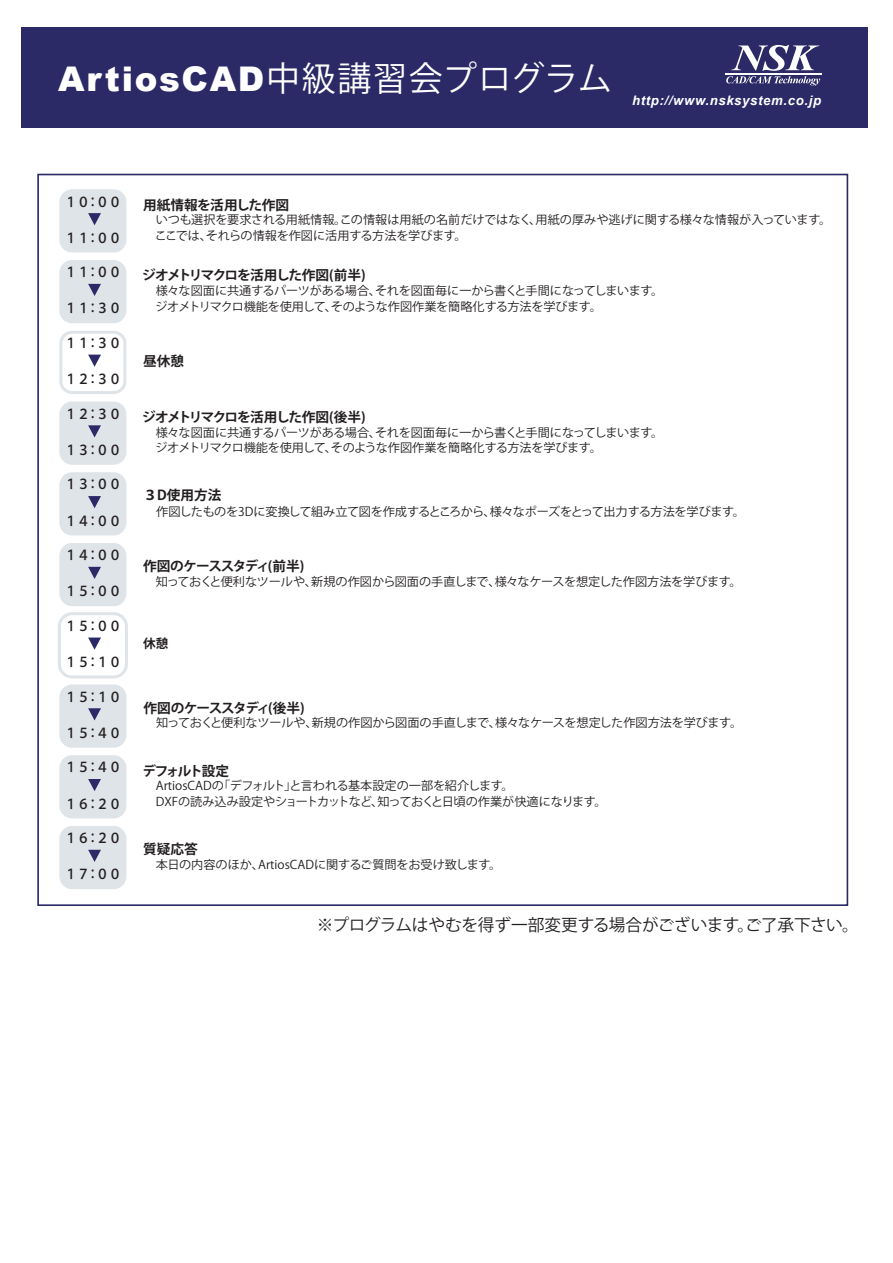
<style>
.page{position:relative;width:893px;height:1263px;background:#fff}
.page>*{position:absolute;margin:0;border:0;box-sizing:border-box;transform-origin:0 0}
.t1{font:34.05px "Koz Go Pr 6 N";letter-spacing:.03em;color:#fff}
.t2{font:16.65px "Koz Go Pr 6 N";letter-spacing:-.02em;color:#231f20}
.t3{font:500 13.65px "Koz Go Pr 6 N";color:#231f20;scale:.93 1}
.t4{font:700 13.5px "Koz Go Pr 6 N";letter-spacing:-.09em;color:#231f20}
.t5{font:700 13.5px "Koz Go Pr 6 N";letter-spacing:-.08em;color:#231f20}
.t6{font:700 13.5px "Koz Go Pr 6 N";letter-spacing:-.06em;color:#231f20}
.t7{font:700 13.5px "Koz Go Pr 6 N";letter-spacing:-.01em;color:#231f20}
.t8{font:700 13.5px "Koz Go Pr 6 N";letter-spacing:-.11em;color:#231f20}
.t9{font:italic 700 13.2px "Arial";letter-spacing:.05em;color:#fff}
.t10{font:700 12.45px "Koz Go Pr 6 N";color:#231f20}
.t11{font:12px/15.6px "Koz Go Pr 6 N";letter-spacing:-.02em;color:#231f20}
.t12{font:12px/15.6px "Koz Go Pr 6 N";color:#231f20}
.s1{font-family:"Arial";font-weight:900}
</style>
<div class="page">
<div style="left:22px;top:27px;width:846px;height:101px;background:#2b2966"></div>
<svg style="left:726px;top:45px;width:94px;height:40px"></svg>
<hr style="left:726px;top:73px;width:96px;height:1px;background:#fff">
<div style="left:59px;top:189px;width:67px;height:64px;background:#dfe4e8;border-radius:13px"></div>
<svg style="left:88px;top:213px;width:13px;height:12px"></svg>
<div style="left:59px;top:260px;width:67px;height:63px;background:#dfe4e8;border-radius:13px"></div>
<svg style="left:88px;top:284px;width:13px;height:12px"></svg>
<svg style="left:59px;top:331px;width:67px;height:63px"></svg>
<div style="left:59px;top:401px;width:67px;height:64px;background:#dfe4e8;border-radius:13px"></div>
<svg style="left:88px;top:425px;width:13px;height:12px"></svg>
<div style="left:59px;top:472px;width:67px;height:63px;background:#dfe4e8;border-radius:13px"></div>
<svg style="left:88px;top:496px;width:13px;height:12px"></svg>
<div style="left:59px;top:543px;width:67px;height:63px;background:#dfe4e8;border-radius:13px"></div>
<svg style="left:88px;top:567px;width:13px;height:12px"></svg>
<div style="left:58px;top:612px;width:70px;height:66px;border:3px solid #dfe4e8;border-radius:13px"></div>
<svg style="left:88px;top:637px;width:13px;height:13px"></svg>
<div style="left:59px;top:684px;width:67px;height:64px;background:#dfe4e8;border-radius:13px"></div>
<svg style="left:88px;top:708px;width:13px;height:12px"></svg>
<div style="left:59px;top:755px;width:67px;height:63px;background:#dfe4e8;border-radius:13px"></div>
<svg style="left:88px;top:779px;width:13px;height:12px"></svg>
<div style="left:59px;top:826px;width:67px;height:63px;background:#dfe4e8;border-radius:13px"></div>
<svg style="left:88px;top:850px;width:13px;height:12px"></svg>
<h1 class="t1" style="left:58px;top:59px;width:555px"><span class="s1">ArtiosCAD</span>中級講習会プログラム</h1>
<p class="t9" style="left:632px;top:92px;width:190px">http://www.nsksystem.co.jp</p>
<p class="t3" style="left:64px;top:194px;width:63px">１０：００</p>
<p class="t3" style="left:64px;top:230px;width:63px">１１：００</p>
<p class="t3" style="left:64px;top:265px;width:63px">１１：００</p>
<p class="t3" style="left:64px;top:301px;width:63px">１１：３０</p>
<p class="t3" style="left:64px;top:335px;width:63px">１１：３０</p>
<p class="t3" style="left:64px;top:371px;width:63px">１２：３０</p>
<p class="t3" style="left:64px;top:406px;width:63px">１２：３０</p>
<p class="t3" style="left:64px;top:442px;width:63px">１３：００</p>
<p class="t3" style="left:64px;top:477px;width:63px">１３：００</p>
<p class="t3" style="left:64px;top:513px;width:63px">１４：００</p>
<p class="t3" style="left:64px;top:547px;width:63px">１４：００</p>
<p class="t3" style="left:64px;top:584px;width:63px">１５：００</p>
<p class="t3" style="left:64px;top:618px;width:63px">１５：００</p>
<p class="t3" style="left:64px;top:654px;width:63px">１５：１０</p>
<p class="t3" style="left:64px;top:689px;width:63px">１５：１０</p>
<p class="t3" style="left:64px;top:725px;width:63px">１５：４０</p>
<p class="t3" style="left:64px;top:760px;width:63px">１５：４０</p>
<p class="t3" style="left:64px;top:796px;width:63px">１６：２０</p>
<p class="t3" style="left:64px;top:830px;width:63px">１６：２０</p>
<p class="t3" style="left:64px;top:867px;width:63px">１７：００</p>
<p class="t7" style="left:143px;top:197px;width:148px">用紙情報を活用した作図</p>
<p class="t12" style="left:155px;top:212px;width:678px">いつも選択を要求される用紙情報。この情報は用紙の名前だけではなく、用紙の厚みや逃げに関する様々な情報が入っています。ここでは、それらの情報を作図に活用する方法を学びます。</p>
<p class="t4" style="left:142px;top:268px;width:225px">ジオメトリマクロを活用した作図(前半)</p>
<p class="t11" style="left:155px;top:283px;width:510px">様々な図面に共通するパーツがある場合、それを図面毎に一から書くと手間になってしまいます。ジオメトリマクロ機能を使用して、そのような作図作業を簡略化する方法を学びます。</p>
<p class="t6" style="left:143px;top:353px;width:43px">昼休憩</p>
<p class="t4" style="left:142px;top:409px;width:225px">ジオメトリマクロを活用した作図(後半)</p>
<p class="t11" style="left:155px;top:425px;width:510px">様々な図面に共通するパーツがある場合、それを図面毎に一から書くと手間になってしまいます。ジオメトリマクロ機能を使用して、そのような作図作業を簡略化する方法を学びます。</p>
<p class="t6" style="left:143px;top:487px;width:80px">３D使用方法</p>
<p class="t11" style="left:156px;top:504px;width:590px">作図したものを3Dに変換して組み立て図を作成するところから、様々なポーズをとって出力する方法を学びます。</p>
<p class="t5" style="left:143px;top:558px;width:163px">作図のケーススタディ(前半)</p>
<p class="t11" style="left:156px;top:574px;width:587px">知っておくと便利なツールや、新規の作図から図面の手直しまで、様々なケースを想定した作図方法を学びます。</p>
<p class="t10" style="left:143px;top:637px;width:27px">休憩</p>
<p class="t5" style="left:143px;top:700px;width:163px">作図のケーススタディ(後半)</p>
<p class="t11" style="left:156px;top:715px;width:587px">知っておくと便利なツールや、新規の作図から図面の手直しまで、様々なケースを想定した作図方法を学びます。</p>
<p class="t8" style="left:142px;top:763px;width:88px">デフォルト設定</p>
<p class="t12" style="left:156px;top:778px;width:452px">ArtiosCADの「デフォルト」と言われる基本設定の一部を紹介します。<br>DXFの読み込み設定やショートカットなど、知っておくと日頃の作業が快適になります。</p>
<p class="t6" style="left:143px;top:841px;width:56px">質疑応答</p>
<p class="t12" style="left:156px;top:857px;width:347px">本日の内容のほか、ArtiosCADに関するご質問をお受け致します。</p>
<h2 class="t2" style="left:317px;top:916px;width:544px">※プログラムはやむを得ず一部変更する場合がございます。ご了承下さい。</h2>
</div>
